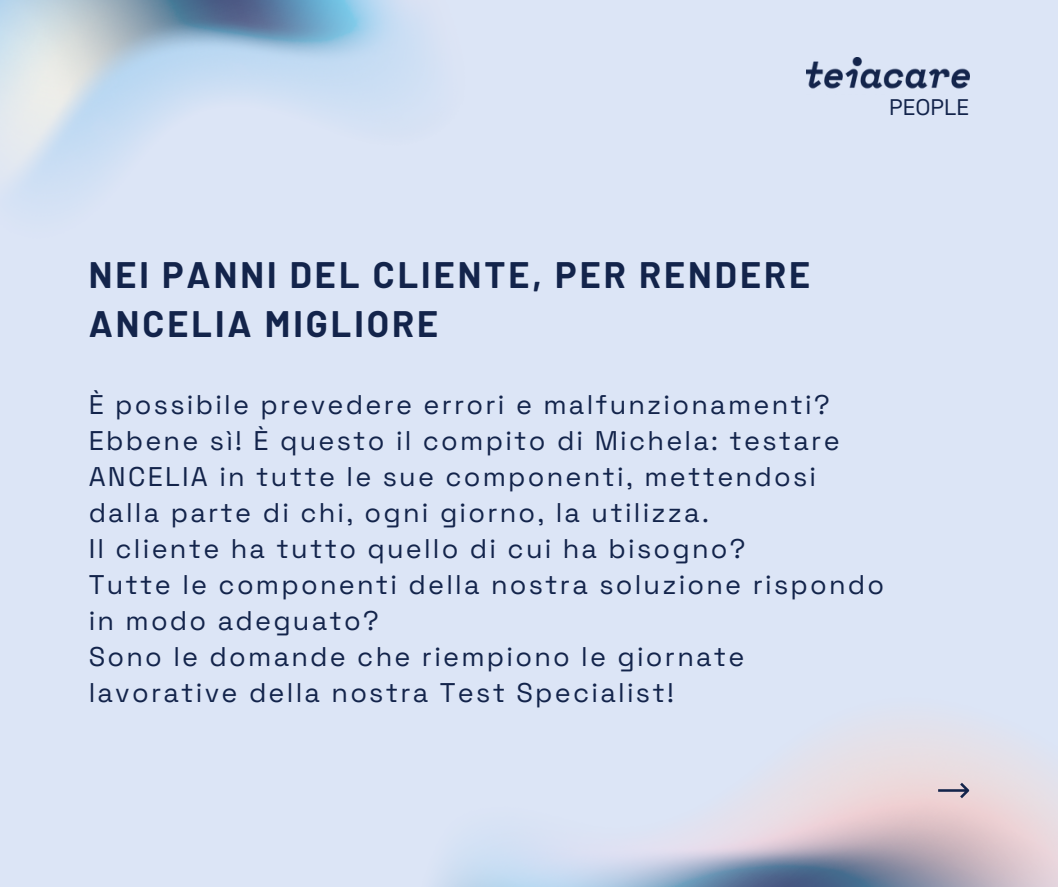
<style>
.page{position:relative;width:1058px;height:887px;background:#fff}
.page>*{position:absolute;margin:0;border:0;box-sizing:border-box;transform-origin:0 0}
.t1{font:700 36px/48.3px "Barlow";letter-spacing:.085em;color:#13244b}
.t2{font:27px/36px "Space Grotesk";letter-spacing:.085em;color:#13244b}
.t3{font:22.65px "Space Grotesk";color:#13244b}
</style>
<div class="page">
<div style="left:0;top:0;width:1058px;height:886px;background:#dce5f6"></div>
<img style="left:0;top:0;width:426px;height:196px">
<img style="left:439px;top:727px;width:619px;height:159px">
<img style="left:806px;top:57px;width:163px;height:32px">
<svg style="left:938px;top:782px;width:31px;height:16px"></svg>
<p class="t3" style="left:889px;top:92px;width:81px">PEOPLE</p>
<p class="t1" style="left:89px;top:249px;width:723px">NEI PANNI DEL CLIENTE, PER RENDERE<br>ANCELIA MIGLIORE</p>
<p class="t2" style="left:89px;top:387px;width:752px">È possibile prevedere errori e malfunzionamenti?<br>Ebbene sì! È questo il compito di Michela: testare ANCELIA in tutte le sue componenti, mettendosi dalla parte di chi, ogni giorno, la utilizza.</p>
<p class="t2" style="left:89px;top:531px;width:658px">Il cliente ha tutto quello di cui ha bisogno?</p>
<p class="t2" style="left:89px;top:567px;width:797px">Tutte le componenti della nostra soluzione rispondo in modo adeguato?</p>
<p class="t2" style="left:89px;top:639px;width:657px">Sono le domande che riempiono le giornate lavorative della nostra Test Specialist!</p>
</div>
